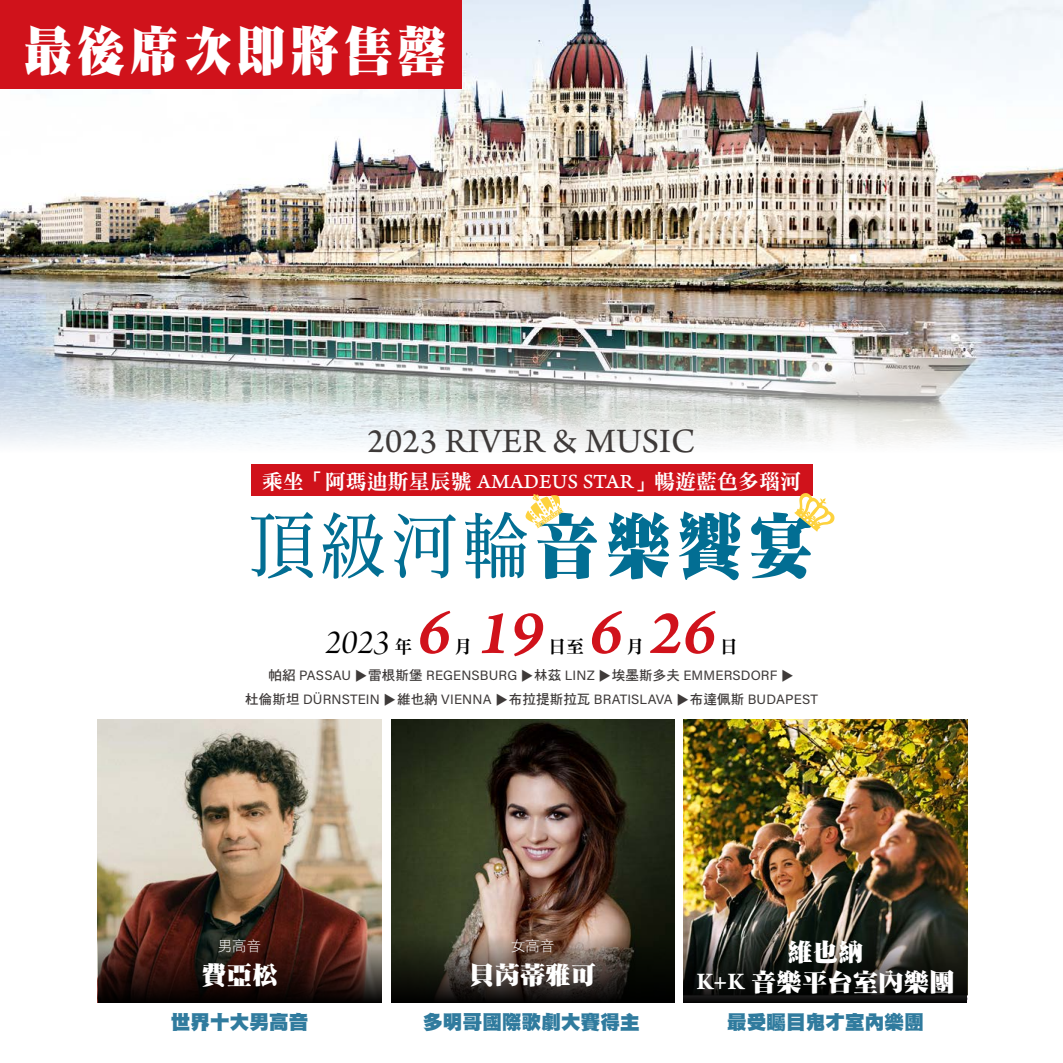
<style>
.page{position:relative;width:1063px;height:1063px;background:#fff}
.page>*{position:absolute;margin:0;border:0;box-sizing:border-box;transform-origin:0 0}
.t1{font:72px "DF Ming Std W7";color:#026e93;scale:.9 1}
.t2{font:66px "Arno Pro Smbd Italic Sm Text";color:#d0121b}
.t3{font:54px "DF Ming Std W14";letter-spacing:.1em;color:#fff;scale:.9 1}
.t4{font:36px "Arno Pro";letter-spacing:.01em;color:#3e3a39}
.t5{font:36px "Arno Pro Italic Display";color:#000}
.t6{font:25.2px/30.3px "DF Ming Std W14";letter-spacing:.01em;color:#fff;text-align:center}
.t7{font:21px "DF Ming Std W9";color:#fff}
.t8{font:19.5px "DF Hei Std W12";letter-spacing:.01em;color:#307b9e}
.t9{font:18px "DF Ming Std W9";color:#000}
.t10{font:14.4px "DF Hei Std W3";letter-spacing:.01em;color:#fff}
.t11{font:13.5px "Acumin Variable Concept";letter-spacing:.025em;color:#3e3a39}
.t12{font:13.5px "DF Hei Std W7";color:#3e3a39}
.s1{font-family:"Arno Pro Caption"}
.s2{font-family:"DF Ming Std W14"}
.s3{font-family:"DF Ming Std W9";font-size:18px}
.s4{font-family:"DF Hei Std W7"}
.s5{font-family:"Arno Pro";font-weight:700}
</style>
<div class="page">
<img style="left:0;top:0;width:1063px;height:330px">
<img style="left:0;top:330px;width:1063px;height:138px">
<div style="left:251px;top:464px;width:561px;height:32px;background:#d0121b"></div>
<div style="left:0;top:0;width:461px;height:88px;background:#d0121b"></div>
<img style="left:98px;top:719px;width:283px;height:206px">
<img style="left:391px;top:719px;width:284px;height:284px">
<img style="left:684px;top:719px;width:283px;height:206px">
<svg style="left:98px;top:925px;width:283px;height:78px;background:#381c15"></svg>
<svg style="left:391px;top:925px;width:283px;height:78px;background:#40382e"></svg>
<svg style="left:684px;top:925px;width:283px;height:78px;background:#232520"></svg>
<svg style="left:794px;top:493px;width:40px;height:39px"></svg>
<svg style="left:525px;top:494px;width:38px;height:34px"></svg>
<h3 class="t3" style="left:23px;top:21px;width:471px">最後席次即將售罄</h3>
<h3 class="t4" style="left:368px;top:420px;width:329px">2023 RIVER &amp; MUSIC</h3>
<h3 class="t7" style="left:262px;top:470px;width:541px">乘坐「阿瑪迪斯星辰號 <span class="s1">AMADEUS STAR</span>」暢遊藍色多瑙河</h3>
<h1 class="t1" style="left:250px;top:507px;width:628px">頂級河輪<span class="s2">音樂饗宴</span></h1>
<h3 class="t5" style="left:325px;top:622px;width:89px">2023 <span class="s3">年</span></h3>
<h2 class="t2" style="left:417px;top:594px;width:128px">6 19</h2>
<h3 class="t9" style="left:455px;top:637px;width:19px">月</h3>
<h3 class="t9" style="left:548px;top:637px;width:37px">日至</h3>
<h2 class="t2" style="left:589px;top:594px;width:128px">6 26</h2>
<h3 class="t9" style="left:626px;top:637px;width:19px">月</h3>
<h3 class="t9" style="left:720px;top:637px;width:19px">日</h3>
<p class="t11" style="left:269px;top:666px;width:84px"><span class="s4">帕紹</span> PASSAU</p>
<p class="t12" style="left:369px;top:669px;width:15px;rotate:90deg">▲</p>
<p class="t11" style="left:368px;top:666px;width:150px"><span class="s4">雷根斯堡</span> REGENSBURG</p>
<p class="t12" style="left:535px;top:669px;width:15px;rotate:90deg">▲</p>
<p class="t11" style="left:534px;top:666px;width:62px"><span class="s4">林茲</span> LINZ</p>
<p class="t12" style="left:612px;top:669px;width:15px;rotate:90deg">▲</p>
<p class="t11" style="left:612px;top:666px;width:167px"><span class="s4">埃墨斯多夫</span> EMMERSDORF</p>
<p class="t12" style="left:795px;top:669px;width:15px;rotate:90deg">▲</p>
<p class="t11" style="left:245px;top:690px;width:136px"><span class="s4">杜倫斯坦</span> DÜRNSTEIN</p>
<p class="t12" style="left:397px;top:693px;width:15px;rotate:90deg">▲</p>
<p class="t11" style="left:397px;top:690px;width:96px"><span class="s4">維也納</span> VIENNA</p>
<p class="t12" style="left:509px;top:693px;width:15px;rotate:90deg">▲</p>
<p class="t11" style="left:509px;top:690px;width:165px"><span class="s4">布拉提斯拉瓦</span> BRATISLAVA</p>
<p class="t12" style="left:690px;top:693px;width:15px;rotate:90deg">▲</p>
<p class="t11" style="left:690px;top:690px;width:129px"><span class="s4">布達佩斯</span> BUDAPEST</p>
<p class="t10" style="left:218px;top:938px;width:45px">男高音</p>
<h3 class="t6" style="left:201px;top:959px;width:78px">費亞松</h3>
<p class="t10" style="left:511px;top:938px;width:45px">女高音</p>
<h3 class="t6" style="left:469px;top:959px;width:129px">貝芮蒂雅可</h3>
<h3 class="t6" style="left:696px;top:936px;width:260px">維也納<br><span class="s5">K+K</span> 音樂平台室內樂團</h3>
<h3 class="t8" style="left:171px;top:1011px;width:139px">世界十大男高音</h3>
<h3 class="t8" style="left:423px;top:1011px;width:218px">多明哥國際歌劇大賽得主</h3>
<h3 class="t8" style="left:727px;top:1011px;width:198px">最受矚目鬼才室內樂團</h3>
</div>
